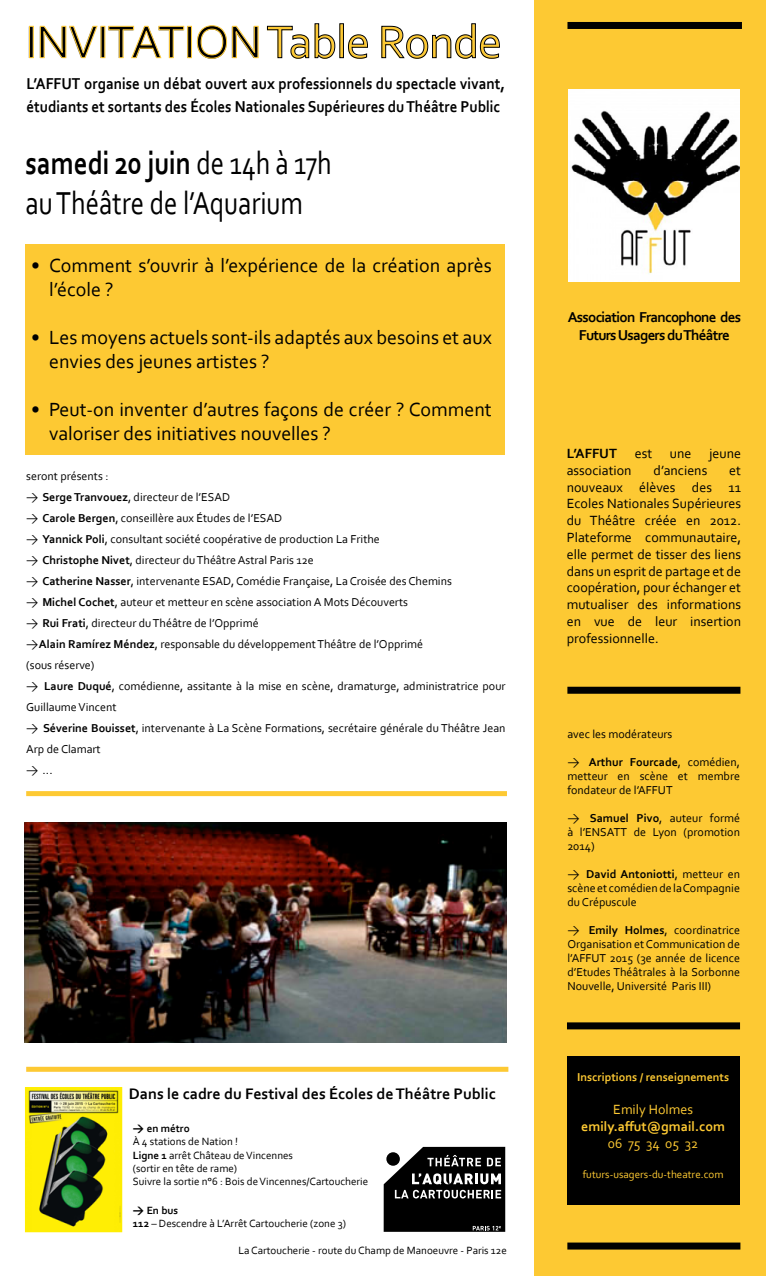
<style>
.page{position:relative;width:766px;height:1276px;background:#fff}
.page>*{position:absolute;margin:0;border:0;box-sizing:border-box;transform-origin:0 0}
.t1{font:48px "Corbel";letter-spacing:-.02em;color:#000}
.t2{font:33.2px/40px "Corbel";color:#000;scale:.81 1}
.t3{font:20px/24px "Corbel";color:#000}
.t4{font:700 16.5px/23px "Corbel";color:#000;scale:.91 1}
.t5{font:700 16px "Corbel";color:#000}
.t6{font:700 15px/18px "Corbel";letter-spacing:-.05em;color:#000;text-align:center}
.t7{font:14px/16.8px "Corbel";color:#000;text-align:justify}
.t8{font:14px "Corbel";color:#fdc933}
.t9{font:700 14px "Corbel";color:#fdc933}
.t10{font:700 14px "Corbel";color:#000}
.t11{font:12px/21px "Corbel";color:#000;text-align:justify}
.t12{font:700 12px "Corbel";color:#fdc933}
.t13{font:12px "DIN";color:#000}
.t14{font:11px/13.2px "Corbel";color:#000}
.t15{font:11px "Corbel";color:#fdc933}
.s1{color:#fdc933}
.s2{font-weight:700}
.s3{font-family:"DIN"}
.s4{font-family:"DIN";font-weight:700}
</style>
<div class="page">
<div style="left:26px;top:244px;width:479px;height:211px;background:#fdc933"></div>
<div style="left:534px;top:0;width:231px;height:1276px;background:#fdc933"></div>
<img style="left:25px;top:823px;width:482px;height:219px">
<div style="left:29px;top:26px;width:5px;height:32px;border:1px solid #fdc933"></div>
<svg style="left:39px;top:25px;width:59px;height:34px"></svg>
<svg style="left:108px;top:25px;width:77px;height:34px"></svg>
<div style="left:187px;top:26px;width:5px;height:32px;border:1px solid #fdc933"></div>
<svg style="left:196px;top:25px;width:63px;height:34px"></svg>
<svg style="left:267px;top:23px;width:69px;height:36px"></svg>
<div style="left:339px;top:23px;width:5px;height:35px;border:1px solid #000"></div>
<svg style="left:348px;top:34px;width:20px;height:25px"></svg>
<svg style="left:381px;top:23px;width:119px;height:36px"></svg>
<svg style="left:383px;top:1146px;width:122px;height:85px;background:#323232"></svg>
<div style="left:567px;top:22px;width:174px;height:7px;background:#000"></div>
<div style="left:567px;top:687px;width:173px;height:7px;background:#000"></div>
<img style="left:568px;top:90px;width:171px;height:192px">
<div style="left:26px;top:1066px;width:482px;height:5px;background:#fdc933"></div>
<div style="left:26px;top:791px;width:481px;height:5px;background:#fdc933"></div>
<div style="left:567px;top:1056px;width:172px;height:148px;background:#000"></div>
<img style="left:27px;top:1089px;width:93px;height:140px">
<div style="left:25px;top:1087px;width:97px;height:144px;border:1px solid #ffee04"></div>
<div style="left:567px;top:1242px;width:173px;height:7px;background:#000"></div>
<div style="left:567px;top:1022px;width:172px;height:7px;background:#000"></div>
<h1 class="t1" style="left:26px;top:12px;width:478px">INVITATION <span class="s1">Table Ronde</span></h1>
<h3 class="t4" style="left:27px;top:71px;width:527px">L’AFFUT organise un débat ouvert aux professionnels du spectacle vivant, étudiants et sortants des Écoles Nationales Supérieures du Théâtre Public</h3>
<h2 class="t2" style="left:26px;top:142px;width:379px"><span class="s2">samedi 20 juin</span> de 14h à 17h au Théâtre de l’Aquarium</h2>
<h3 class="t3" style="left:49px;top:253px;width:444px;text-indent:-18px">• Comment s’ouvrir à l’expérience de la création après l’école ?</h3>
<h3 class="t3" style="left:49px;top:325px;width:444px;text-indent:-18px">• Les moyens actuels sont-ils adaptés aux besoins et aux envies des jeunes artistes ?</h3>
<h3 class="t3" style="left:49px;top:397px;width:444px;text-indent:-18px">• Peut-on inventer d’autres façons de créer ? Comment valoriser des initiatives nouvelles ?</h3>
<p class="t11" style="left:26px;top:465px;width:480px;text-align:left">seront présents :<br><span class="s3">&gt;</span> <span class="s2">Serge Tranvouez</span>, directeur de l’ESAD<br><span class="s3">&gt;</span> <span class="s2">Carole Bergen</span>, conseillère aux Études de l’ESAD<br><span class="s3">&gt;</span> <span class="s2">Yannick Poli</span>, consultant société coopérative de production La Frithe<br><span class="s3">&gt;</span> <span class="s2">Christophe Nivet</span>, directeur du Théâtre Astral Paris 12e<br><span class="s3">&gt;</span> <span class="s2">Catherine Nasser</span>, intervenante ESAD, Comédie Française, La Croisée des Chemins<br><span class="s3">&gt;</span> <span class="s2">Michel Cochet</span>, auteur et metteur en scène association A Mots Découverts<br><span class="s3">&gt;</span> <span class="s2">Rui Frati</span>, directeur du Théâtre de l’Opprimé<br><span class="s3">&gt;</span><span class="s2">Alain Ramírez Méndez</span>, responsable du développement Théâtre de l’Opprimé<br>(sous réserve)<br><span class="s3">&gt;</span> <span class="s2">Laure Duqué</span>, comédienne, assitante à la mise en scène, dramaturge, administratrice pour Guillaume Vincent<br><span class="s3">&gt;</span> <span class="s2">Séverine Bouisset</span>, intervenante à La Scène Formations, secrétaire générale du Théâtre Jean Arp de Clamart</p>
<p class="t13" style="left:26px;top:762px;width:28px">&gt; ...</p>
<h3 class="t5" style="left:129px;top:1084px;width:368px">Dans le cadre du Festival des Écoles de Théâtre Public</h3>
<p class="t14" style="left:133px;top:1121px;width:237px"><span class="s4">&gt;</span> <span class="s2">en métro<br></span>À 4 stations de Nation !<br><span class="s2">Ligne 1</span> arrêt Château de Vincennes<br>(sortir en tête de rame)<br>Suivre la sortie n°6 : Bois de Vincennes/Cartoucherie</p>
<p class="t14" style="left:133px;top:1203px;width:215px"><span class="s4">&gt;</span> <span class="s2">En bus<br>112</span> – Descendre à L’Arrêt Cartoucherie (zone 3)</p>
<p class="t14" style="left:238px;top:1243px;width:270px">La Cartoucherie - route du Champ de Manoeuvre - Paris 12e</p>
<p class="t6" style="left:567px;top:307px;width:175px">Association Francophone des<br>Futurs Usagers du Théâtre</p>
<p class="t10" style="left:566px;top:445px;width:52px">L’AFFUT</p>
<p class="t7" style="left:634px;top:444px;width:19px">est</p>
<p class="t7" style="left:669px;top:444px;width:23px">une</p>
<p class="t7" style="left:709px;top:444px;width:33px">jeune</p>
<p class="t7" style="left:566px;top:461px;width:66px">association</p>
<p class="t7" style="left:653px;top:461px;width:55px">d’anciens</p>
<p class="t7" style="left:566px;top:461px;width:176px;text-indent:162px">et nouveaux élèves des 11<br>Ecoles Nationales Supérieures du Théâtre créée en 2012.<br>Plateforme communautaire, elle permet de tisser des liens dans un esprit de partage et de coopération, pour échanger et mutualiser des informations en vue de leur insertion professionnelle.</p>
<p class="t11" style="left:567px;top:723px;width:106px">avec les modérateurs</p>
<p class="t11" style="left:567px;top:755px;width:174px;line-height:14px"><span class="s3">&gt;</span> <span class="s2">Arthur Fourcade</span>, comédien, metteur en scène et membre fondateur de l’AFFUT</p>
<p class="t11" style="left:567px;top:811px;width:174px;line-height:14px"><span class="s3">&gt;</span> <span class="s2">Samuel Pivo</span>, auteur formé à l’ENSATT de Lyon (promotion 2014)</p>
<p class="t11" style="left:567px;top:867px;width:174px;line-height:14px"><span class="s3">&gt;</span> <span class="s2">David Antoniotti</span>, metteur en scène et comédien de la Compagnie du Crépuscule</p>
<p class="t11" style="left:567px;top:923px;width:174px;line-height:14px"><span class="s3">&gt;</span> <span class="s2">Emily Holmes</span>, coordinatrice Organisation et Communication de l’AFFUT 2015 (3e année de licence d’Etudes Théâtrales à la Sorbonne Nouvelle, Université Paris III)</p>
<p class="t12" style="left:577px;top:1069px;width:153px">Inscriptions / renseignements</p>
<p class="t8" style="left:613px;top:1101px;width:81px">Emily Holmes</p>
<p class="t9" style="left:581px;top:1118px;width:145px">emily.affut@gmail.com</p>
<p class="t8" style="left:607px;top:1134px;width:92px">06 75 34 05 32</p>
<p class="t15" style="left:582px;top:1167px;width:142px">futurs-usagers-du-theatre.com</p>
</div>
